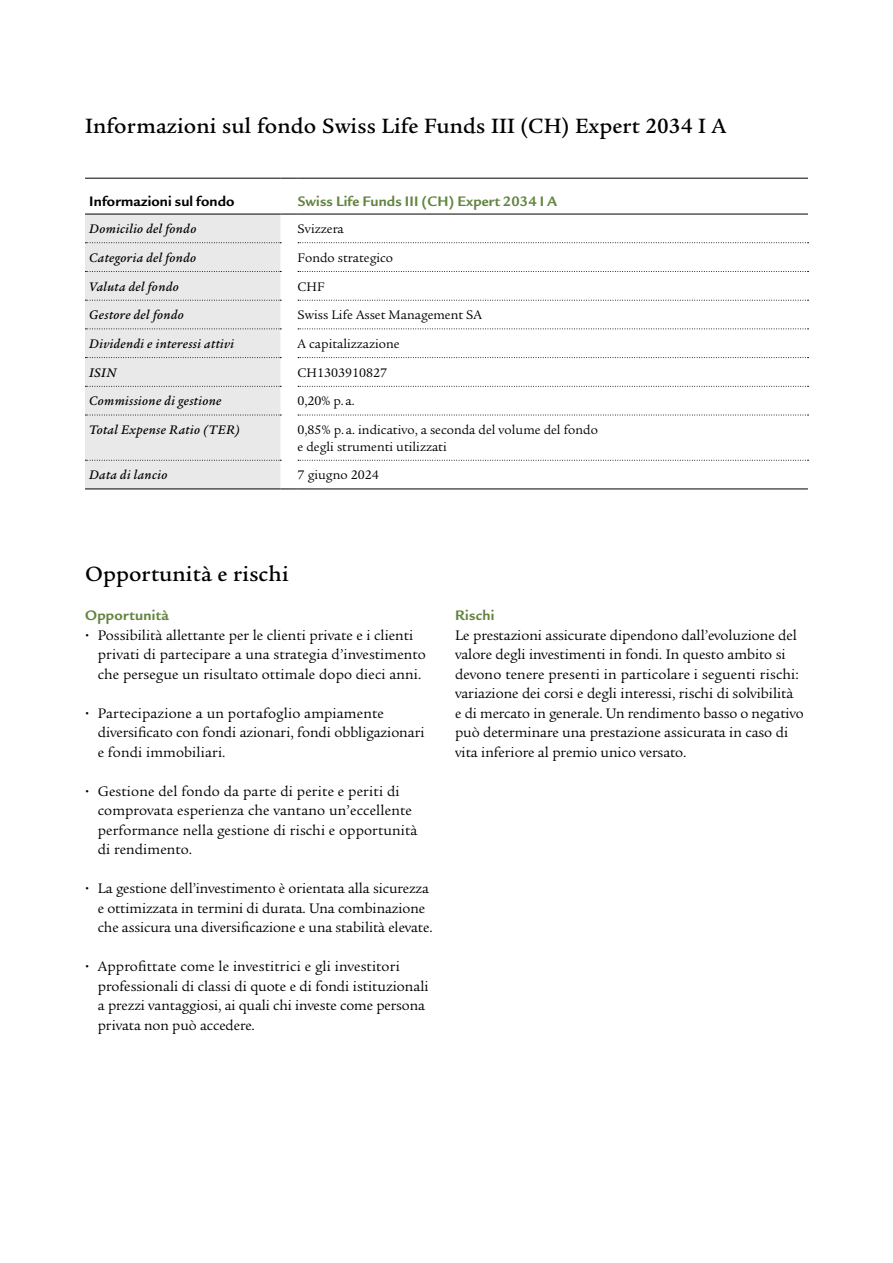
<style>
.page{position:relative;width:893px;height:1263px;background:#fff}
.page>*{position:absolute;margin:0;border:0;box-sizing:border-box;transform-origin:0 0}
.t1{font:500 22.5px "Legacy Serif ITC Pro";letter-spacing:.005em;color:#000}
.t2{font:15px/19.5px "Legacy Serif ITC Pro";letter-spacing:-.005em;color:#000}
.t3{font:700 15px "Legacy Sans ITC Pro";letter-spacing:.01em;color:#63843f}
.t4{font:700 15px "Legacy Sans ITC Pro";letter-spacing:.01em;color:#000}
.t5{font:13.5px/16.5px "Legacy Serif ITC Pro";color:#000}
.t6{font:italic 500 13.5px "Legacy Serif ITC Pro";letter-spacing:.025em;color:#000}
</style>
<div class="page">
<svg style="left:85px;top:178px;width:723px;height:312px"></svg>
<hr style="left:298px;top:178px;width:510px;height:1px;background:#000">
<h1 class="t1" style="left:85px;top:112px;width:643px">Informazioni sul fondo Swiss Life Funds III (CH) Expert 2034 I A</h1>
<p class="t4" style="left:89px;top:192px;width:147px">Informazioni sul fondo</p>
<p class="t3" style="left:298px;top:192px;width:261px">Swiss Life Funds III (CH) Expert 2034 I A</p>
<p class="t6" style="left:89px;top:220px;width:109px">Domicilio del fondo</p>
<p class="t5" style="left:298px;top:220px;width:48px">Svizzera</p>
<p class="t6" style="left:89px;top:249px;width:108px">Categoria del fondo</p>
<p class="t5" style="left:298px;top:249px;width:97px">Fondo strategico</p>
<p class="t6" style="left:89px;top:278px;width:91px">Valuta del fondo</p>
<p class="t5" style="left:298px;top:278px;width:28px">CHF</p>
<p class="t6" style="left:89px;top:306px;width:96px">Gestore del fondo</p>
<p class="t5" style="left:298px;top:307px;width:186px">Swiss Life Asset Management SA</p>
<p class="t6" style="left:89px;top:335px;width:146px">Dividendi e interessi attivi</p>
<p class="t5" style="left:298px;top:335px;width:103px">A capitalizzazione</p>
<p class="t6" style="left:89px;top:364px;width:29px">ISIN</p>
<p class="t5" style="left:298px;top:364px;width:91px">CH1303910827</p>
<p class="t6" style="left:89px;top:393px;width:134px">Commissione di gestione</p>
<p class="t5" style="left:298px;top:393px;width:59px">0,20% p. a.</p>
<p class="t6" style="left:89px;top:421px;width:152px">Total Expense Ratio (TER)</p>
<p class="t5" style="left:298px;top:421px;width:302px">0,85% p. a. indicativo, a seconda del volume del fondo e degli strumenti utilizzati</p>
<p class="t6" style="left:89px;top:466px;width:80px">Data di lancio</p>
<p class="t5" style="left:298px;top:467px;width:83px">7 giugno 2024</p>
<h1 class="t1" style="left:85px;top:560px;width:205px">Opportunità e rischi</h1>
<p class="t3" style="left:85px;top:607px;width:86px">Opportunità</p>
<p class="t2" style="left:98px;top:625px;width:330px">Possibilità allettante per le clienti private e i clienti privati di partecipare a una strategia d’investimento che persegue un risultato ottimale dopo dieci anni.</p>
<p class="t2" style="left:98px;top:703px;width:328px">Partecipazione a un portafoglio ampiamente diversificato con fondi azionari, fondi obbligazionari e fondi immobiliari.</p>
<p class="t2" style="left:98px;top:781px;width:321px">Gestione del fondo da parte di perite e periti di comprovata esperienza che vantano un’eccellente performance nella gestione di rischi e opportunità di rendimento.</p>
<p class="t2" style="left:98px;top:879px;width:336px">La gestione dell’investimento è orientata alla sicurezza e ottimizzata in termini di durata. Una combinazione che assicura una diversificazione e una stabilità elevate.</p>
<p class="t2" style="left:98px;top:957px;width:333px">Approfittate come le investitrici e gli investitori professionali di classi di quote e di fondi istituzionali a prezzi vantaggiosi, ai quali chi investe come persona privata non può accedere.</p>
<p class="t3" style="left:455px;top:607px;width:41px">Rischi</p>
<p class="t2" style="left:455px;top:625px;width:350px">Le prestazioni assicurate dipendono dall’evoluzione del valore degli investimenti in fondi. In questo ambito si devono tenere presenti in particolare i seguenti rischi: variazione dei corsi e degli interessi, rischi di solvibilità<br>e di mercato in generale. Un rendimento basso o negativo può determinare una prestazione assicurata in caso di vita inferiore al premio unico versato.</p>
</div>
